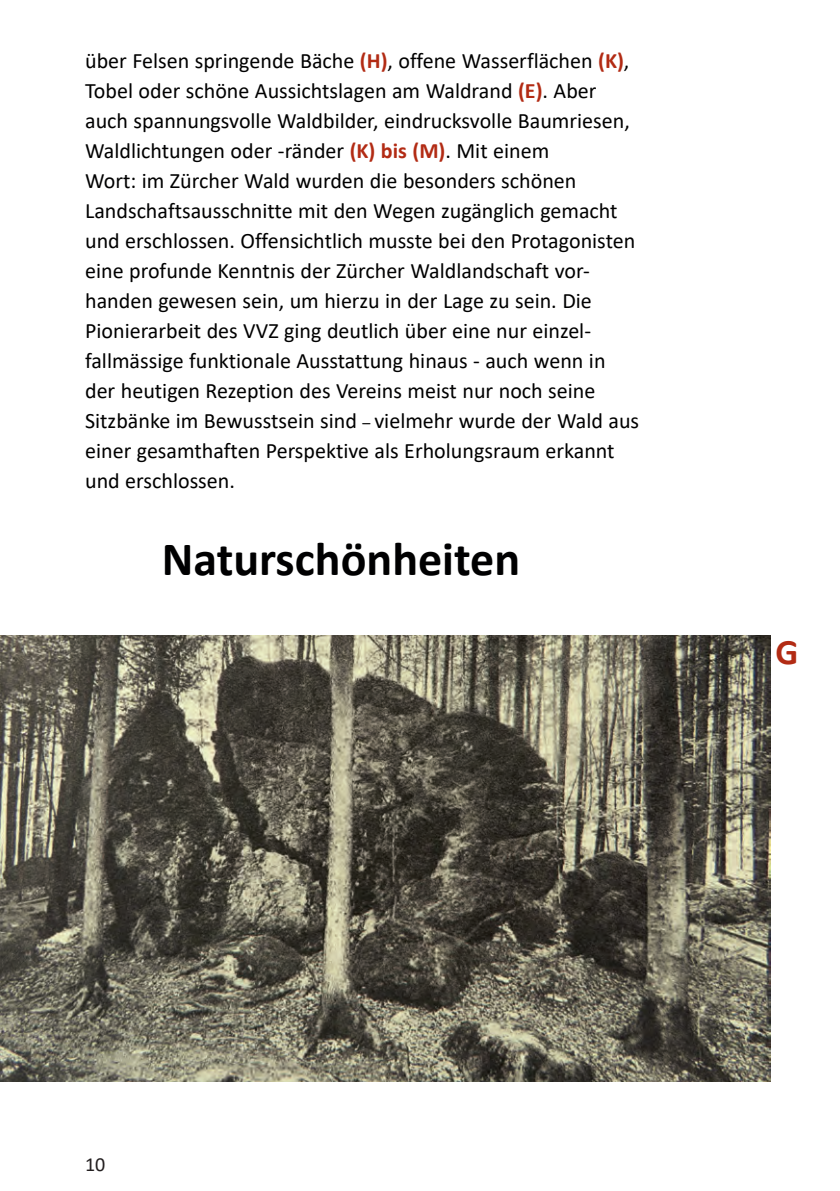
<style>
.page{position:relative;width:840px;height:1191px;background:#fff}
.page>*{position:absolute;margin:0;border:0;box-sizing:border-box;transform-origin:0 0}
.t1{font:700 48px "Calibri";color:#000001}
.t2{font:700 36px "Calibri";color:#b22b14}
.t3{font:22px/30px "Calibri";color:#000001}
.t4{font:20px "Calibri";color:#231f20}
.s1{font-weight:700;color:#b22b14}
.s2{font-size:16px}
</style>
<div class="page">
<img style="left:0;top:635px;width:769px;height:446px">
<p class="t3" style="left:85px;top:45px;width:555px">über Felsen springende Bäche <span class="s1">(H)</span>, offene Wasserflächen <span class="s1">(K)</span>, Tobel oder schöne Aussichtslagen am Waldrand <span class="s1">(E)</span>. Aber auch spannungsvolle Waldbilder, eindrucksvolle Baumriesen, Waldlichtungen oder -ränder <span class="s1">(K) bis (M)</span>. Mit einem<br>Wort: im Zürcher Wald wurden die besonders schönen Landschaftsausschnitte mit den Wegen zugänglich gemacht und erschlossen. Offensichtlich musste bei den Protagonisten eine profunde Kenntnis der Zürcher Waldlandschaft vor&shy;handen gewesen sein, um hierzu in der Lage zu sein. Die Pionierarbeit des VVZ ging deutlich über eine nur einzel&shy;fallmässige funktionale Ausstattung hinaus - auch wenn in der heutigen Rezeption des Vereins meist nur noch seine Sitzbänke im Bewusstsein sind <span class="s2">–</span> vielmehr wurde der Wald aus einer gesamthaften Perspektive als Erholungsraum erkannt und erschlossen.</p>
<h1 class="t1" style="left:162px;top:525px;width:359px">Naturschönheiten</h1>
<h2 class="t2" style="left:775px;top:626px;width:24px">G</h2>
<p class="t4" style="left:85px;top:1150px;width:22px">10</p>
</div>
